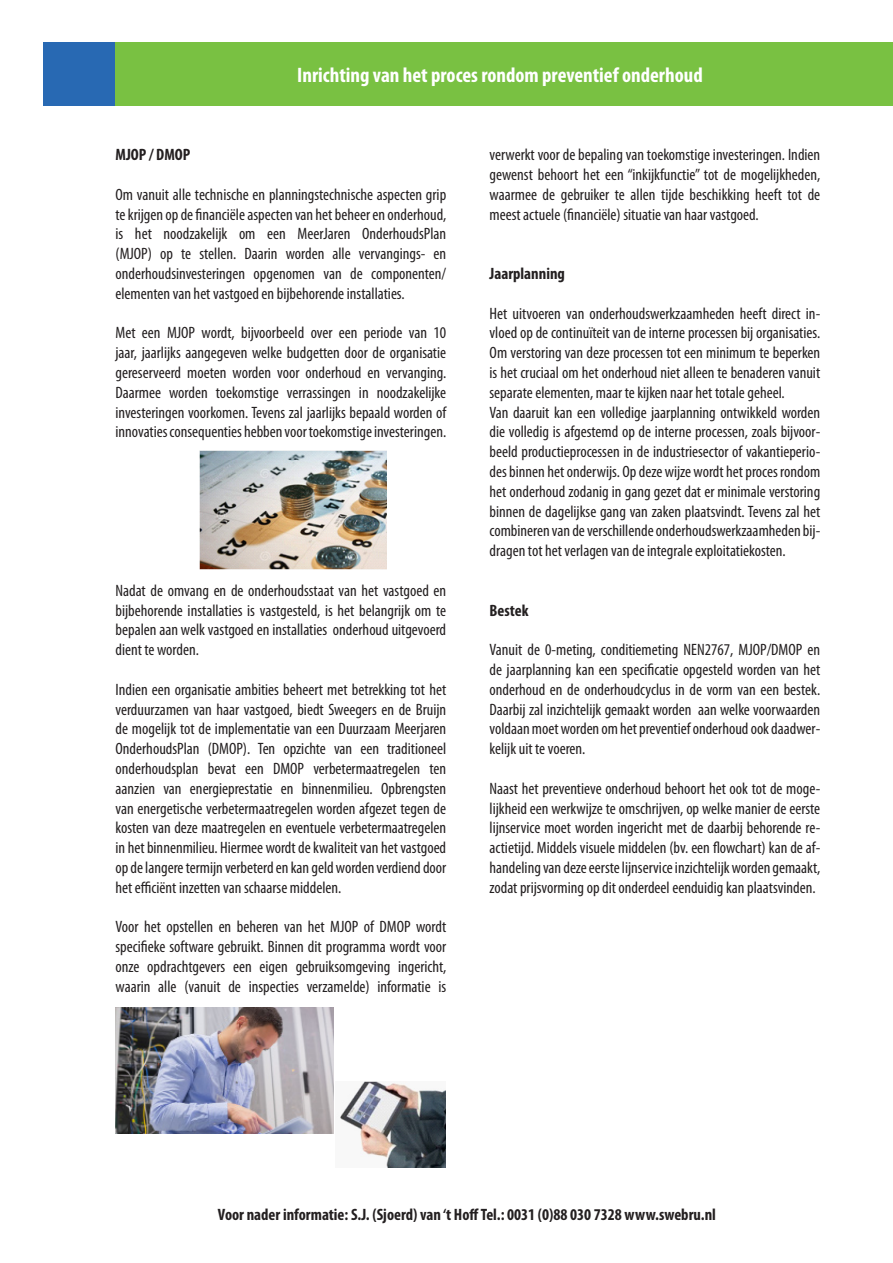
<style>
.page{position:relative;width:893px;height:1263px;background:#fff}
.page>*{position:absolute;margin:0;border:0;box-sizing:border-box;transform-origin:0 0}
.t1{font:700 condensed 21px "Myriad Pro";color:#fff}
.t2{font:condensed 16.5px/19.8px "Myriad Pro";color:#231f20;text-align:justify}
.t3{font:700 condensed 16.5px "Myriad Pro";color:#231f20}
</style>
<div class="page">
<div style="left:43px;top:43px;width:73px;height:63px;background:#2869b3"></div>
<div style="left:116px;top:43px;width:777px;height:63px;background:#79c142"></div>
<img style="left:199px;top:450px;width:187px;height:120px">
<img style="left:116px;top:1008px;width:218px;height:125px">
<img style="left:340px;top:1082px;width:106px;height:85px">
<p class="t1" style="left:297px;top:62px;width:407px">Inrichting van het proces rondom preventief onderhoud</p>
<p class="t3" style="left:116px;top:144px;width:76px">MJOP / DMOP</p>
<p class="t2" style="left:116px;top:184px;width:332px">Om vanuit alle technische en planningstechnische aspecten grip te krijgen op de financiële aspecten van het beheer en onderhoud, is het noodzakelijk om een MeerJaren OnderhoudsPlan (MJOP) op te stellen. Daarin worden alle vervangings- en onderhoudsinvesteringen opgenomen van de componenten/ elementen van het vastgoed en bijbehorende installaties.</p>
<p class="t2" style="left:116px;top:323px;width:332px">Met een MJOP wordt, bijvoorbeeld over een periode van 10 jaar, jaarlijks aangegeven welke budgetten door de organisatie gereserveerd moeten worden voor onderhoud en vervanging.<br>Daarmee worden toekomstige verrassingen in noodzakelijke investeringen voorkomen. Tevens zal jaarlijks bepaald worden of innovaties consequenties hebben voor toekomstige investeringen.</p>
<p class="t2" style="left:116px;top:580px;width:332px">Nadat de omvang en de onderhoudsstaat van het vastgoed en bijbehorende installaties is vastgesteld, is het belangrijk om te bepalen aan welk vastgoed en installaties onderhoud uitgevoerd dient te worden.</p>
<p class="t2" style="left:116px;top:679px;width:332px">Indien een organisatie ambities beheert met betrekking tot het verduurzamen van haar vastgoed, biedt Sweegers en de Bruijn de mogelijk tot de implementatie van een Duurzaam Meerjaren OnderhoudsPlan (DMOP). Ten opzichte van een traditioneel onderhoudsplan bevat een DMOP verbetermaatregelen ten aanzien van energieprestatie en binnenmilieu. Opbrengsten van energetische verbetermaatregelen worden afgezet tegen de kosten van deze maatregelen en eventuele verbetermaatregelen in het binnenmilieu. Hiermee wordt de kwaliteit van het vastgoed op de langere termijn verbeterd en kan geld worden verdiend door het efficiënt inzetten van schaarse middelen.</p>
<p class="t2" style="left:116px;top:917px;width:332px">Voor het opstellen en beheren van het MJOP of DMOP wordt specifieke software gebruikt. Binnen dit programma wordt voor onze opdrachtgevers een eigen gebruiksomgeving ingericht, waarin alle (vanuit de inspecties verzamelde) informatie is</p>
<p class="t2" style="left:489px;top:145px;width:332px">verwerkt voor de bepaling van toekomstige investeringen. Indien gewenst behoort het een “inkijkfunctie” tot de mogelijkheden, waarmee de gebruiker te allen tijde beschikking heeft tot de meest actuele (financiële) situatie van haar vastgoed.</p>
<p class="t3" style="left:489px;top:263px;width:77px">Jaarplanning</p>
<p class="t2" style="left:489px;top:303px;width:332px">Het uitvoeren van onderhoudswerkzaamheden heeft direct in&shy;vloed op de continuïteit van de interne processen bij organisaties.<br>Om verstoring van deze processen tot een minimum te beperken is het cruciaal om het onderhoud niet alleen te benaderen vanuit separate elementen, maar te kijken naar het totale geheel.</p>
<p class="t2" style="left:489px;top:402px;width:332px">Van daaruit kan een volledige jaarplanning ontwikkeld worden die volledig is afgestemd op de interne processen, zoals bijvoor&shy;beeld productieprocessen in de industriesector of vakantieperio&shy;des binnen het onderwijs. Op deze wijze wordt het proces rondom het onderhoud zodanig in gang gezet dat er minimale verstoring binnen de dagelijkse gang van zaken plaatsvindt. Tevens zal het combineren van de verschillende onderhoudswerkzaamheden bij&shy;dragen tot het verlagen van de integrale exploitatiekosten.</p>
<p class="t3" style="left:489px;top:600px;width:40px">Bestek</p>
<p class="t2" style="left:489px;top:640px;width:332px">Vanuit de 0-meting, conditiemeting NEN2767, MJOP/DMOP en de jaarplanning kan een specificatie opgesteld worden van het onderhoud en de onderhoudcyclus in de vorm van een bestek.<br>Daarbij zal inzichtelijk gemaakt worden aan welke voorwaarden voldaan moet worden om het preventief onderhoud ook daadwer&shy;kelijk uit te voeren.</p>
<p class="t2" style="left:489px;top:778px;width:332px">Naast het preventieve onderhoud behoort het ook tot de moge&shy;lijkheid een werkwijze te omschrijven, op welke manier de eerste lijnservice moet worden ingericht met de daarbij behorende re&shy;actietijd. Middels visuele middelen (bv. een flowchart) kan de af&shy;handeling van deze eerste lijnservice inzichtelijk worden gemaakt, zodat prijsvorming op dit onderdeel eenduidig kan plaatsvinden.</p>
<p class="t3" style="left:218px;top:1205px;width:500px">Voor nader informatie: S.J. (Sjoerd) van ‘t Hoff Tel.: 0031 (0)88 030 7328 www.swebru.nl</p>
</div>
